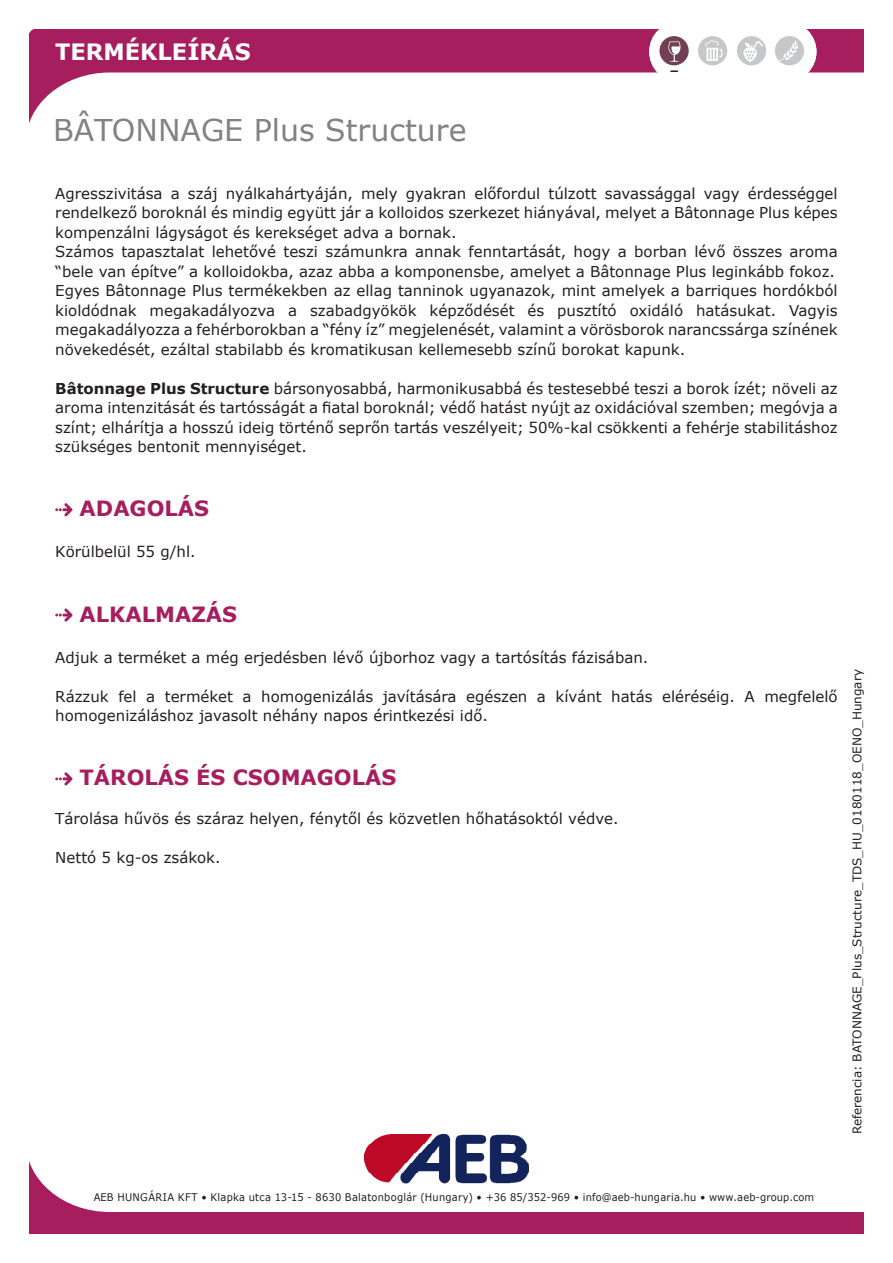
<style>
.page{position:relative;width:893px;height:1263px;background:#fff}
.page>*{position:absolute;margin:0;border:0;box-sizing:border-box;transform-origin:0 0}
.t1{font:30px "Verdana";color:#808285}
.t2{font:700 22.5px "Verdana";color:#fff}
.t3{font:700 21px "Verdana";color:#a71e5f}
.t4{font:15px/19.5px "Verdana";color:#231f20;text-align:justify}
.t5{font:12px "Verdana";color:#231f20}
.t6{font:10.5px "Verdana";letter-spacing:.02em;color:#231f20;scale:.94 1}
.s1{font-weight:700}
</style>
<div class="page">
<svg style="left:30px;top:30px;width:833px;height:91px"></svg>
<div style="left:649px;top:22px;width:167px;height:60px;background:#fff;border-radius:30px"></div>
<svg style="left:670px;top:70px;width:8px;height:2px"></svg>
<div style="left:775px;top:36px;width:29px;height:29px;background:#c6c7c8;border-radius:50%"></div>
<svg style="left:779px;top:40px;width:19px;height:21px"></svg>
<div style="left:737px;top:36px;width:29px;height:29px;background:#c6c7c8;border-radius:50%"></div>
<div style="left:659px;top:36px;width:30px;height:29px;background:#724053;border-radius:50%"></div>
<div style="left:698px;top:36px;width:29px;height:29px;background:#c6c7c8;border-radius:50%"></div>
<svg style="left:705px;top:40px;width:17px;height:21px"></svg>
<svg style="left:668px;top:41px;width:12px;height:21px"></svg>
<svg style="left:743px;top:41px;width:20px;height:21px"></svg>
<svg style="left:30px;top:1164px;width:834px;height:69px"></svg>
<img style="left:364px;top:1134px;width:165px;height:49px">
<svg style="left:55px;top:503px;width:17px;height:13px"></svg>
<svg style="left:55px;top:608px;width:17px;height:14px"></svg>
<svg style="left:55px;top:772px;width:17px;height:13px"></svg>
<h2 class="t2" style="left:55px;top:36px;width:197px">TERMÉKLEÍRÁS</h2>
<p class="t1" style="left:53px;top:110px;width:415px">BÂTONNAGE Plus Structure</p>
<p class="t4" style="left:55px;top:183px;width:784px">Agresszivitása a száj nyálkahártyáján, mely gyakran előfordul túlzott savassággal vagy érdességgel rendelkező boroknál és mindig együtt jár a kolloidos szerkezet hiányával, melyet a Bâtonnage Plus képes kompenzálni lágyságot és kerekséget adva a bornak.</p>
<p class="t4" style="left:55px;top:242px;width:784px">Számos tapasztalat lehetővé teszi számunkra annak fenntartását, hogy a borban lévő összes aroma “bele van építve” a kolloidokba, azaz abba a komponensbe, amelyet a Bâtonnage Plus leginkább fokoz.</p>
<p class="t4" style="left:55px;top:281px;width:784px">Egyes Bâtonnage Plus termékekben az ellag tanninok ugyanazok, mint amelyek a barriques hordókból kioldódnak megakadályozva a szabadgyökök képződését és pusztító oxidáló hatásukat. Vagyis megakadályozza a fehérborokban a “fény íz” megjelenését, valamint a vörösborok narancssárga színének növekedését, ezáltal stabilabb és kromatikusan kellemesebb színű borokat kapunk.</p>
<p class="t4" style="left:55px;top:378px;width:784px"><span class="s1">Bâtonnage Plus Structure</span> bársonyosabbá, harmonikusabbá és testesebbé teszi a borok ízét; növeli az aroma intenzitását és tartósságát a fiatal boroknál; védő hatást nyújt az oxidációval szemben; megóvja a színt; elhárítja a hosszú ideig történő seprőn tartás veszélyeit; 50%-kal csökkenti a fehérje stabilitáshoz szükséges bentonit mennyiséget.</p>
<p class="t3" style="left:80px;top:494px;width:131px">ADAGOLÁS</p>
<p class="t4" style="left:55px;top:542px;width:142px">Körülbelül 55 g/hl.</p>
<p class="t3" style="left:80px;top:599px;width:159px">ALKALMAZÁS</p>
<p class="t4" style="left:55px;top:647px;width:594px">Adjuk a terméket a még erjedésben lévő újborhoz vagy a tartósítás fázisában.</p>
<p class="t4" style="left:55px;top:686px;width:784px">Rázzuk fel a terméket a homogenizálás javítására egészen a kívánt hatás eléréséig. A megfelelő homogenizáláshoz javasolt néhány napos érintkezési idő.</p>
<p class="t3" style="left:80px;top:763px;width:318px">TÁROLÁS ÉS CSOMAGOLÁS</p>
<p class="t4" style="left:55px;top:809px;width:565px">Tárolása hűvös és száraz helyen, fénytől és közvetlen hőhatásoktól védve.</p>
<p class="t4" style="left:55px;top:848px;width:167px">Nettó 5 kg-os zsákok.</p>
<p class="t5" style="left:849px;top:1134px;width:467px;rotate:-90deg">Referencia: BATONNAGE_Plus_Structure_TDS_HU_0180118_OENO_Hungary</p>
<p class="t6" style="left:94px;top:1190px;width:768px">AEB HUNGÁRIA KFT • Klapka utca 13-15 - 8630 Balatonboglár (Hungary) • +36 85/352-969 • info@aeb-hungaria.hu • www.aeb-group.com</p>
</div>
